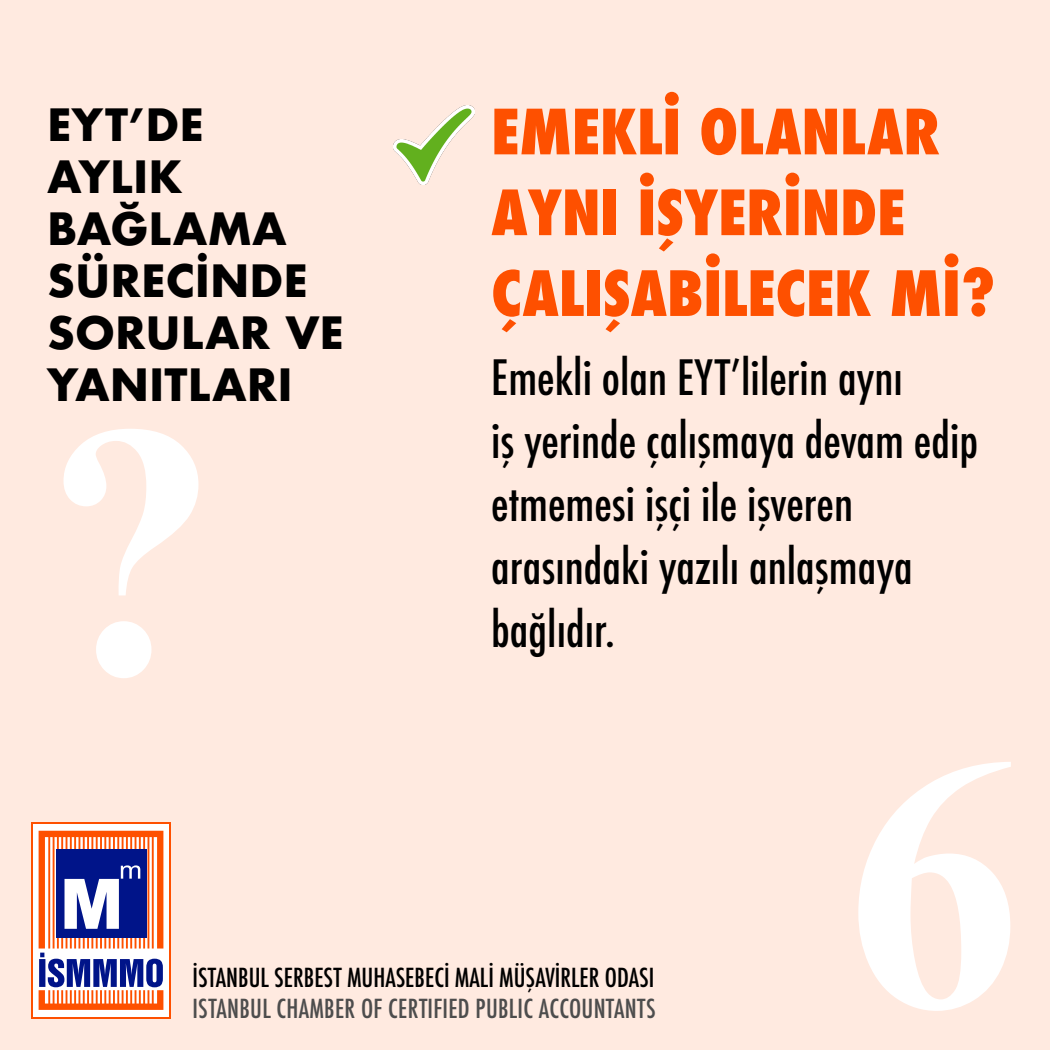
<style>
.page{position:relative;width:1050px;height:1050px;background:#ffeae0}
.page>*{position:absolute;margin:0;border:0;box-sizing:border-box;transform-origin:0 0}
.t1{font:700 361.29px "Times New Roman";color:#fff}
.t2{font:800 condensed 60.64px/80.8px "Futura";color:#fe5000}
.t3{font:500 condensed 47.34px/63.1px "Futura";color:#000}
.t4{font:700 43.31px/51.9px "Futura";color:#000}
.t5{font:500 condensed 25.55px "Futura";color:#000}
.t6{font:500 condensed 25.55px "Futura";letter-spacing:.01em;color:#4d4d4d}
</style>
<div class="page">
<div style="left:32px;top:822px;width:139px;height:196px;background:#fe5000"></div>
<div style="left:33px;top:824px;width:136px;height:193px;background:#fff"></div>
<svg style="left:39px;top:831px;width:124px;height:179px"></svg>
<img style="left:394px;top:105px;width:81px;height:80px">
<p class="t4" style="left:47px;top:99px;width:158px">EYT’DE<br>AYLIK</p>
<p class="t4" style="left:47px;top:202px;width:262px">BAĞLAMA<br>SÜRECİNDE</p>
<p class="t4" style="left:47px;top:306px;width:298px">SORULAR VE<br>YANITLARI</p>
<p class="t1" style="left:42px;top:303px;width:178px">?</p>
<p class="t2" style="left:491px;top:92px;width:506px">EMEKLI OLANLAR<br>AYNI IŞYERINDE<br>ÇALIŞABILECEK MI?</p>
<p class="t3" style="left:491px;top:346px;width:489px">Emekli olan EYT’lilerin aynı<br>iş yerinde çalışmaya devam edip etmemesi işçi ile işveren arasındaki yazılı anlaşmaya</p>
<p class="t3" style="left:491px;top:598px;width:125px">bağlıdır.</p>
<p class="t5" style="left:192px;top:961px;width:463px">İSTANBUL SERBEST MUHASEBECİ MALİ MÜŞAVİRLER ODASI</p>
<p class="t6" style="left:192px;top:992px;width:465px">ISTANBUL CHAMBER OF CERTIFIED PUBLIC ACCOUNTANTS</p>
<p class="t1" style="left:845px;top:635px;width:178px">6</p>
</div>
